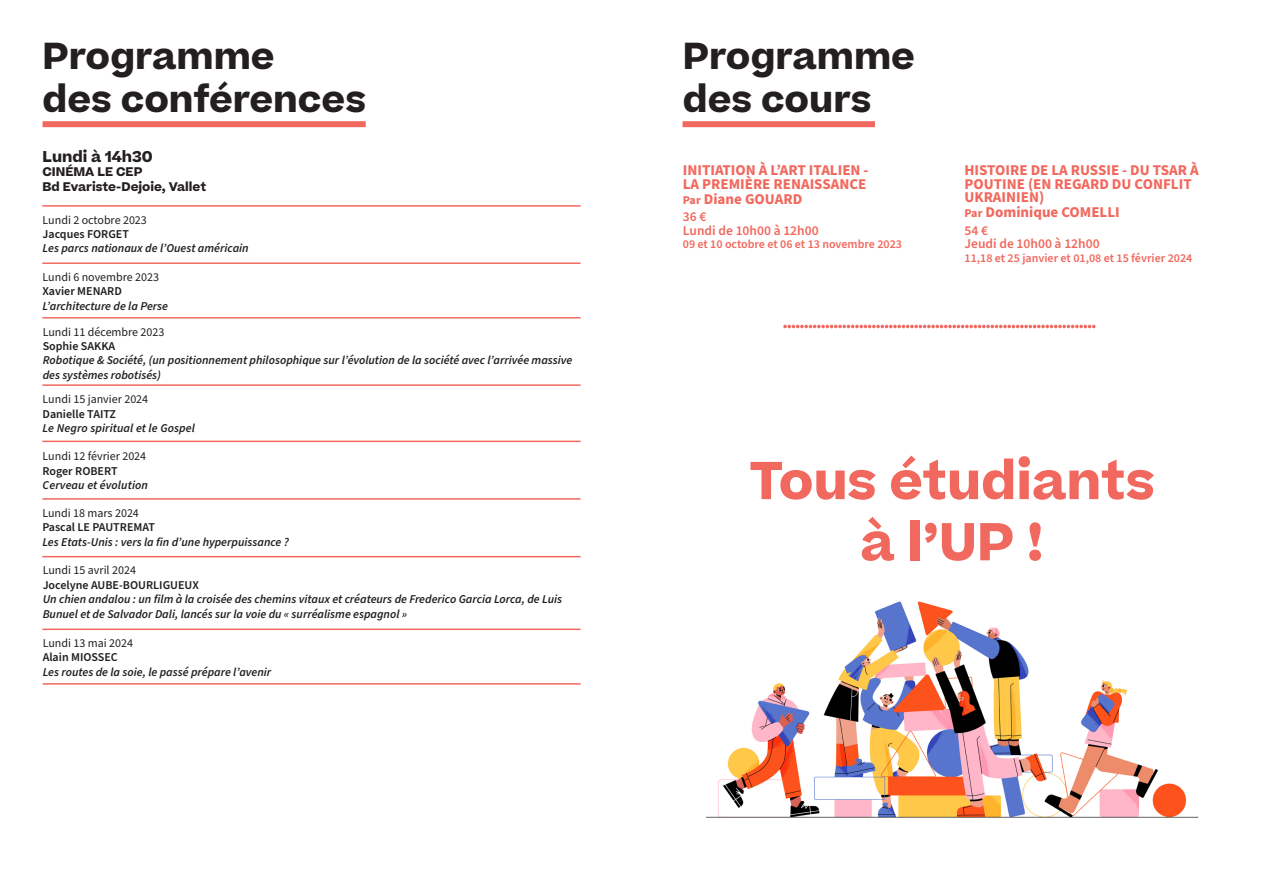
<style>
.page{position:relative;width:1263px;height:893px;background:#fff}
.page>*{position:absolute;margin:0;border:0;box-sizing:border-box;transform-origin:0 0}
.t1{font:700 51px/61.2px "Beatrice";color:#f1695e;text-align:center}
.t2{font:700 36px "Beatrice";color:#231f20}
.t3{font:700 15px/13.5px "Source Sans Pro";color:#f1695e}
.t4{font:700 15px "Beatrice";color:#231f20}
.t5{font:600 13.5px "Source Sans Pro";color:#f1695e}
.t6{font:italic 600 12px/14.4px "Source Sans Pro";color:#231f20}
.t7{font:12px "Source Sans Pro";color:#231f20}
.t8{font:600 12px "Source Sans Pro";color:#231f20}
.t9{font:600 12px "Source Sans Pro";color:#f1695e}
.t10{font:700 12px "Beatrice";color:#231f20}
.s1{font-size:12px}
</style>
<div class="page">
<svg style="left:783px;top:325px;width:312px;height:3px"></svg>
<img style="left:705px;top:601px;width:494px;height:217px">
<div style="left:682px;top:121px;width:193px;height:6px;background:#f1695e"></div>
<hr style="left:42px;top:262px;width:539px;height:2px;background:#f1695e">
<hr style="left:42px;top:317px;width:539px;height:2px;background:#f1695e">
<hr style="left:42px;top:384px;width:539px;height:2px;background:#f1695e">
<hr style="left:42px;top:441px;width:539px;height:1px;background:#f1695e">
<hr style="left:42px;top:498px;width:539px;height:2px;background:#f1695e">
<hr style="left:42px;top:556px;width:539px;height:1px;background:#f1695e">
<hr style="left:42px;top:629px;width:539px;height:1px;background:#f1695e">
<hr style="left:43px;top:683px;width:538px;height:2px;background:#f1695e">
<hr style="left:42px;top:205px;width:539px;height:2px;background:#f1695e">
<div style="left:43px;top:121px;width:323px;height:6px;background:#f1695e"></div>
<p class="t2" style="left:43px;top:31px;width:234px">Programme</p>
<p class="t2" style="left:43px;top:74px;width:325px">des conférences</p>
<p class="t4" style="left:43px;top:146px;width:112px">Lundi à 14h30</p>
<p class="t10" style="left:43px;top:164px;width:101px">CINÉMA LE CEP</p>
<p class="t10" style="left:43px;top:178px;width:165px">Bd Evariste-Dejoie, Vallet</p>
<p class="t7" style="left:43px;top:212px;width:106px">Lundi 2 octobre 2023</p>
<p class="t8" style="left:43px;top:226px;width:88px">Jacques FORGET</p>
<p class="t6" style="left:43px;top:242px;width:208px">Les parcs nationaux de l’Ouest américain</p>
<p class="t7" style="left:43px;top:269px;width:118px">Lundi 6 novembre 2023</p>
<p class="t8" style="left:43px;top:283px;width:81px">Xavier MENARD</p>
<p class="t6" style="left:43px;top:299px;width:127px">L’architecture de la Perse</p>
<p class="t7" style="left:43px;top:323px;width:123px">Lundi 11 décembre 2023</p>
<p class="t8" style="left:43px;top:338px;width:74px">Sophie SAKKA</p>
<p class="t6" style="left:43px;top:353px;width:531px">Robotique &amp; Société, (un positionnement philosophique sur l’évolution de la société avec l’arrivée massive des systèmes robotisés)</p>
<p class="t7" style="left:43px;top:391px;width:107px">Lundi 15 janvier 2024</p>
<p class="t8" style="left:43px;top:406px;width:75px">Danielle TAITZ</p>
<p class="t6" style="left:43px;top:421px;width:154px">Le Negro spiritual et le Gospel</p>
<p class="t7" style="left:43px;top:448px;width:105px">Lundi 12 février 2024</p>
<p class="t8" style="left:43px;top:463px;width:77px">Roger ROBERT</p>
<p class="t6" style="left:43px;top:478px;width:107px">Cerveau et évolution</p>
<p class="t7" style="left:42px;top:505px;width:98px">Lundi 18 mars 2024</p>
<p class="t8" style="left:42px;top:519px;width:114px">Pascal LE PAUTREMAT</p>
<p class="t6" style="left:42px;top:535px;width:248px">Les Etats-Unis : vers la fin d’une hyperpuissance ?</p>
<p class="t7" style="left:43px;top:562px;width:95px">Lundi 15 avril 2024</p>
<p class="t8" style="left:43px;top:577px;width:158px">Jocelyne AUBE-BOURLIGUEUX</p>
<p class="t6" style="left:43px;top:592px;width:521px">Un chien andalou : un film à la croisée des chemins vitaux et créateurs de Frederico Garcia Lorca, de Luis<br>Bunuel et de Salvador Dali, lancés sur la voie du « surréalisme espagnol »</p>
<p class="t7" style="left:43px;top:635px;width:92px">Lundi 13 mai 2024</p>
<p class="t8" style="left:43px;top:649px;width:77px">Alain MIOSSEC</p>
<p class="t6" style="left:43px;top:665px;width:230px">Les routes de la soie, le passé prépare l’avenir</p>
<p class="t2" style="left:683px;top:31px;width:234px">Programme</p>
<p class="t2" style="left:683px;top:74px;width:190px">des cours</p>
<p class="t3" style="left:683px;top:164px;width:187px">INITIATION À L’ART ITALIEN -</p>
<p class="t3" style="left:683px;top:177px;width:185px">LA PREMIÈRE RENAISSANCE</p>
<p class="t3" style="left:683px;top:192px;width:121px"><span class="s1">Par</span> Diane GOUARD</p>
<p class="t5" style="left:683px;top:208px;width:25px">36 €</p>
<p class="t5" style="left:683px;top:221px;width:137px">Lundi de 10h00 à 12h00</p>
<p class="t9" style="left:683px;top:236px;width:221px">09 et 10 octobre et 06 et 13 novembre 2023</p>
<p class="t3" style="left:964px;top:164px;width:236px">HISTOIRE DE LA RUSSIE - DU TSAR À<br>POUTINE (EN REGARD DU CONFLIT<br>UKRAINIEN)</p>
<p class="t3" style="left:964px;top:206px;width:157px"><span class="s1">Par</span> Dominique COMELLI</p>
<p class="t5" style="left:964px;top:221px;width:25px">54 €</p>
<p class="t5" style="left:964px;top:235px;width:137px">Jeudi de 10h00 à 12h00</p>
<p class="t9" style="left:964px;top:250px;width:229px">11,18 et 25 janvier et 01,08 et 15 février 2024</p>
<p class="t1" style="left:749px;top:450px;width:407px">Tous étudiants à l’UP !</p>
</div>
